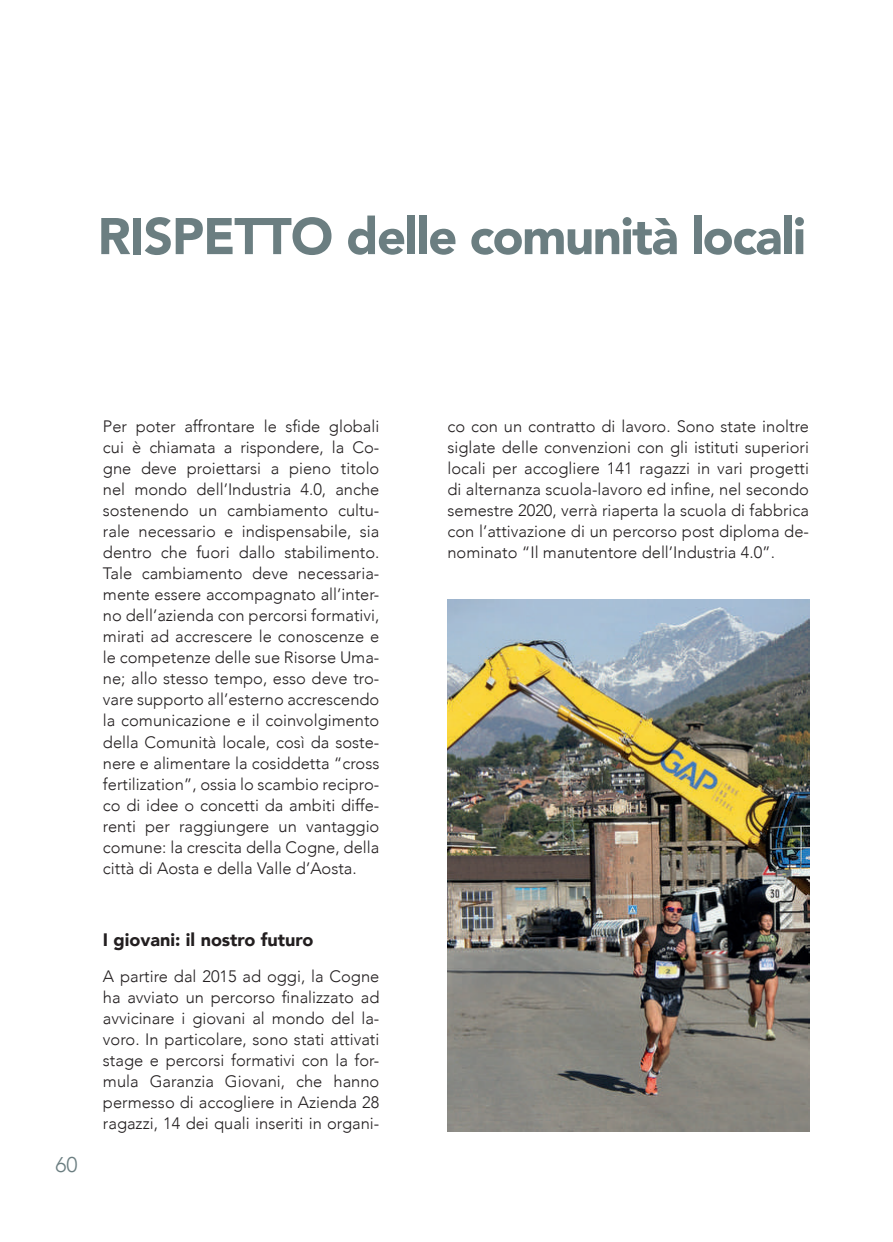
<style>
.page{position:relative;width:893px;height:1242px;background:#fff}
.page>*{position:absolute;margin:0;border:0;box-sizing:border-box;transform-origin:0 0}
.t1{font:900 51px "Avenir";letter-spacing:-.03em;color:#6b7e81}
.t2{font:300 21.3px "Avenir";color:#6b7e81}
.t3{font:900 18px "Avenir";color:#231f20}
.t4{font:300 16.5px/21px "Avenir";color:#231f20;text-align:justify}
</style>
<div class="page">
<img style="left:447px;top:599px;width:362px;height:532px">
<h1 class="t1" style="left:98px;top:193px;width:79px">rispetto</h1>
<h1 class="t1" style="left:346px;top:193px;width:461px">delle comunità locali</h1>
<p class="t2" style="left:56px;top:1152px;width:24px">60</p>
<p class="t4" style="left:103px;top:416px;width:278px">Per poter affrontare le sfide globali cui è chiamata a rispondere, la Co&shy;gne deve proiettarsi a pieno titolo nel mondo dell’Industria 4.0, anche sostenendo un cambiamento cultu&shy;rale necessario e indispensabile, sia dentro che fuori dallo stabilimento.<br>Tale cambiamento deve necessaria&shy;mente essere accompagnato all’inter&shy;no dell’azienda con percorsi formativi, mirati ad accrescere le conoscenze e le competenze delle sue Risorse Uma&shy;ne; allo stesso tempo, esso deve tro&shy;vare supporto all’esterno accrescendo la comunicazione e il coinvolgimento della Comunità locale, così da soste&shy;nere e alimentare la cosiddetta “cross fertilization”, ossia lo scambio recipro&shy;co di idee o concetti da ambiti diffe&shy;renti per raggiungere un vantaggio comune: la crescita della Cogne, della città di Aosta e della Valle d’Aosta.</p>
<p class="t3" style="left:103px;top:923px;width:212px">I giovani: il nostro futuro</p>
<p class="t4" style="left:103px;top:965px;width:278px">A partire dal 2015 ad oggi, la Cogne ha avviato un percorso finalizzato ad avvicinare i giovani al mondo del la&shy;voro. In particolare, sono stati attivati stage e percorsi formativi con la for&shy;mula Garanzia Giovani, che hanno permesso di accogliere in Azienda 28 ragazzi, 14 dei quali inseriti in organi-</p>
<p class="t4" style="left:447px;top:416px;width:363px">co con un contratto di lavoro. Sono state inoltre siglate delle convenzioni con gli istituti superiori locali per accogliere 141 ragazzi in vari progetti di alternanza scuola-lavoro ed infine, nel secondo semestre 2020, verrà riaperta la scuola di fabbrica con l’attivazione di un percorso post diploma de&shy;nominato “Il manutentore dell’Industria 4.0”.</p>
</div>
